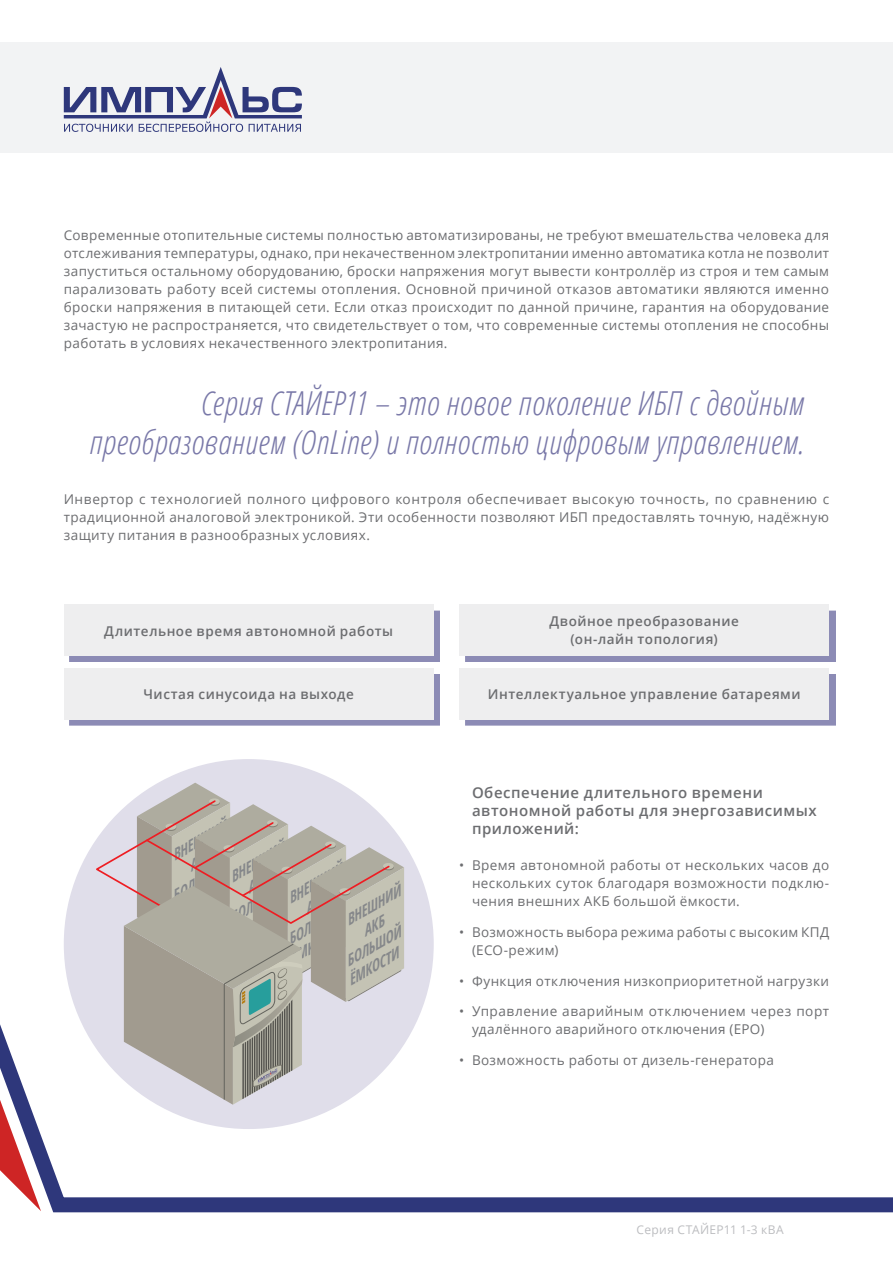
<style>
.page{position:relative;width:893px;height:1263px;background:#fff}
.page>*{position:absolute;margin:0;border:0;box-sizing:border-box;transform-origin:0 0}
.t1{font:italic 300 condensed 33px/39.6px "Open Sans";letter-spacing:.015em;color:#7978a8;text-align:right}
.t2{font:600 15px/18px "Open Sans";letter-spacing:.035em;color:#6c6d70}
.t3{font:italic 700 condensed 14.7px/15px "Open Sans";color:#85878a}
.t4{font:13.5px/18px "Open Sans";letter-spacing:.025em;color:#6c6d70;text-align:justify}
.t5{font:600 13.5px/18px "Open Sans";letter-spacing:.04em;color:#6c6d70;text-align:center}
.t6{font:12px "Open Sans";letter-spacing:.03em;color:#bcbdc0}
</style>
<div class="page">
<div style="left:0;top:43px;width:893px;height:110px;background:#f2f3f4"></div>
<svg style="left:64px;top:67px;width:238px;height:65px"></svg>
<svg style="left:0;top:898px;width:893px;height:315px"></svg>
<div style="left:70px;top:611px;width:370px;height:51px;background:#8c8bb5"></div>
<div style="left:64px;top:605px;width:370px;height:51px;background:#eeeeef"></div>
<div style="left:70px;top:674px;width:370px;height:51px;background:linear-gradient(to right,#8c8bb5,#8c8bb5)"></div>
<div style="left:64px;top:668px;width:370px;height:51px;background:#eeeeef"></div>
<div style="left:465px;top:611px;width:370px;height:51px;background:#8c8bb5"></div>
<div style="left:459px;top:605px;width:370px;height:51px;background:#eeeeef"></div>
<div style="left:465px;top:674px;width:370px;height:51px;background:linear-gradient(to right,#8c8bb5,#8c8bb5)"></div>
<div style="left:459px;top:668px;width:370px;height:51px;background:#eeeeef"></div>
<div style="left:64px;top:759px;width:370px;height:370px;background:#e0deea;border-radius:50%"></div>
<svg style="left:93px;top:783px;width:311px;height:322px"></svg>
<p class="t4" style="left:64px;top:226px;width:767px">Современные отопительные системы полностью автоматизированы, не требуют вмешательства человека для отслеживания температуры, однако, при некачественном электропитании именно автоматика котла не позволит запуститься остальному оборудованию, броски напряжения могут вывести контроллёр из строя и тем самым парализовать работу всей системы отопления. Основной причиной отказов автоматики являются именно броски напряжения в питающей сети. Если отказ происходит по данной причине, гарантия на оборудование зачастую не распространяется, что свидетельствует о том, что современные системы отопления не способны работать в условиях некачественного электропитания.</p>
<h1 class="t1" style="left:89px;top:382px;width:716px">Серия СТАЙЕР11 – это новое поколение ИБП с двойным преобразованием (OnLine) и полностью цифровым управлением.</h1>
<p class="t4" style="left:64px;top:490px;width:767px">Инвертор с технологией полного цифрового контроля обеспечивает высокую точность, по сравнению с традиционной аналоговой электроникой. Эти особенности позволяют ИБП предоставлять точную, надёжную защиту питания в разнообразных условиях.</p>
<p class="t5" style="left:104px;top:621px;width:290px">Длительное время автономной работы</p>
<p class="t5" style="left:144px;top:685px;width:212px">Чистая синусоида на выходе</p>
<p class="t3" style="left:168px;top:850px;width:63px;rotate:-30deg">ВНЕШНИЙ</p>
<p class="t3" style="left:351px;top:912px;width:54px;text-indent:-77px;rotate:-30deg">ЁМКОСТИ ВНЕШНИЙ<br>АКБ</p>
<p class="t3" style="left:334px;top:958px;width:71px;line-height:17.7px;text-indent:8px;rotate:-30deg">БОЛЬШОЙ<br>ЁМКОСТИ</p>
<p class="t5" style="left:549px;top:612px;width:191px">Двойное преобразование (он-лайн топология)</p>
<p class="t5" style="left:488px;top:685px;width:314px">Интеллектуальное управление батареями</p>
<p class="t2" style="left:472px;top:783px;width:346px">Обеспечение длительного времени автономной работы для энергозависимых приложений:</p>
<p class="t4" style="left:472px;top:856px;width:359px;text-indent:-13px">• Время автономной работы от нескольких часов до нескольких суток благодаря возможности подклю&shy;чения внешних АКБ большой ёмкости.</p>
<p class="t4" style="left:472px;top:922px;width:359px;text-indent:-13px">• Возможность выбора режима работы с высоким КПД (ECO-режим)</p>
<p class="t4" style="left:459px;top:971px;width:371px">• Функция отключения низкоприоритетной нагрузки</p>
<p class="t4" style="left:472px;top:1002px;width:359px;text-indent:-13px">• Управление аварийным отключением через порт удалённого аварийного отключения (EPO)</p>
<p class="t4" style="left:459px;top:1051px;width:316px">• Возможность работы от дизель-генератора</p>
<p class="t6" style="left:637px;top:1221px;width:149px">Серия СТАЙЕР11 1-3 кВА</p>
</div>
